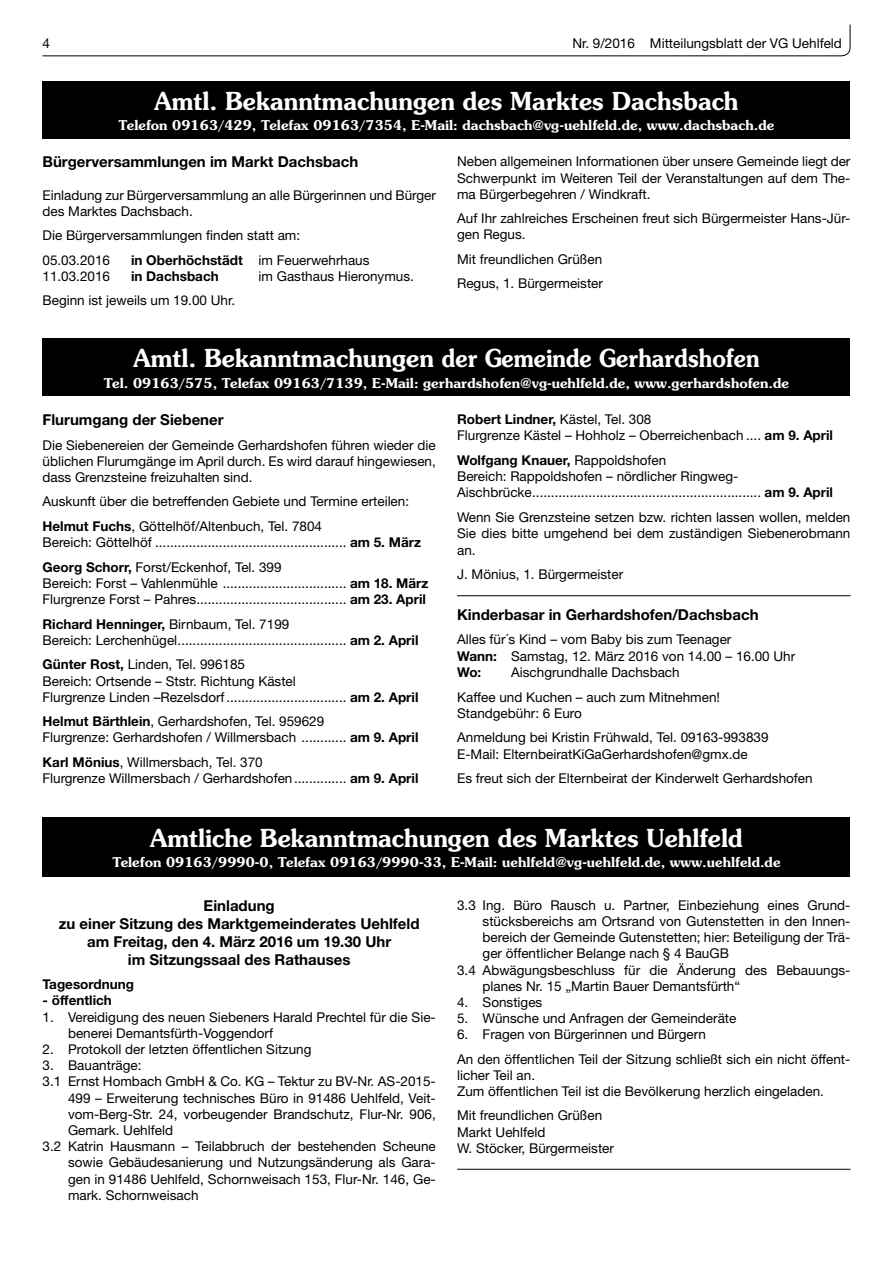
<style>
.page{position:relative;width:893px;height:1263px;background:#fff}
.page>*{position:absolute;margin:0;border:0;box-sizing:border-box;transform-origin:0 0}
.t1{font:600 24.75px "Souvenir";color:#fff;scale:.95 1}
.t2{font:700 15px/18px "Helvetica Neue";color:#000;text-align:center}
.t3{font:13.5px/16.2px "Helvetica Neue";color:#000}
.t4{font:600 13.5px "Souvenir";color:#fff}
.t5{font:700 13.5px "Helvetica Neue";color:#000}
.s1{font-weight:400}
.s2{font-weight:700}
</style>
<div class="page">
<svg style="left:42px;top:24px;width:809px;height:33px"></svg>
<div style="left:43px;top:817px;width:807px;height:60px;background:#000"></div>
<hr style="left:457px;top:1169px;width:393px;height:1px;background:#000">
<div style="left:43px;top:338px;width:807px;height:58px;background:#000"></div>
<hr style="left:457px;top:595px;width:393px;height:1px;background:#000">
<div style="left:43px;top:81px;width:807px;height:58px;background:#000"></div>
<p class="t3" style="left:43px;top:36px;width:9px">4</p>
<p class="t3" style="left:572px;top:36px;width:271px">Nr. 9/2016 Mitteilungsblatt der VG Uehlfeld</p>
<h1 class="t1" style="left:154px;top:91px;width:616px">Amtl. Bekanntmachungen des Marktes Dachsbach</h1>
<p class="t4" style="left:119px;top:120px;width:657px">Telefon 09163/429, Telefax 09163/7354, E-Mail: dachsbach@vg-uehlfeld.de, www.dachsbach.de</p>
<p class="t2" style="left:43px;top:154px;width:317px">Bürgerversammlungen im Markt Dachsbach</p>
<p class="t3" style="left:43px;top:188px;width:395px">Einladung zur Bürgerversammlung an alle Bürgerinnen und Bürger des Marktes Dachsbach.</p>
<p class="t3" style="left:43px;top:225px;width:259px;line-height:24.3px">Die Bürgerversammlungen finden statt am:<br>05.03.2016</p>
<p class="t3" style="left:457px;top:155px;width:395px;text-align:justify">Neben allgemeinen Informationen über unsere Gemeinde liegt der Schwerpunkt im Weiteren Teil der Veranstaltungen auf dem The&shy;ma Bürgerbegehren / Windkraft.</p>
<p class="t3" style="left:457px;top:211px;width:395px">Auf Ihr zahlreiches Erscheinen freut sich Bürgermeister Hans-Jür&shy;gen Regus.</p>
<p class="t3" style="left:457px;top:248px;width:147px;line-height:24.3px">Mit freundlichen Grüßen<br>Regus, 1. Bürgermeister</p>
<p class="t5" style="left:131px;top:255px;width:240px">in Oberhöchstädt <span class="s1">im Feuerwehrhaus</span></p>
<p class="t3" style="left:43px;top:269px;width:69px">11.03.2016</p>
<p class="t5" style="left:131px;top:271px;width:89px">in Dachsbach</p>
<p class="t3" style="left:259px;top:269px;width:157px">im Gasthaus Hieronymus.</p>
<p class="t3" style="left:43px;top:293px;width:194px">Beginn ist jeweils um 19.00 Uhr.</p>
<h1 class="t1" style="left:133px;top:349px;width:660px">Amtl. Bekanntmachungen der Gemeinde Gerhardshofen</h1>
<p class="t4" style="left:104px;top:378px;width:687px">Tel. 09163/575, Telefax 09163/7139, E-Mail: gerhardshofen@vg-uehlfeld.de, www.gerhardshofen.de</p>
<p class="t2" style="left:43px;top:412px;width:183px">Flurumgang der Siebener</p>
<p class="t3" style="left:43px;top:438px;width:395px;text-align:justify">Die Siebenereien der Gemeinde Gerhardshofen führen wieder die üblichen Flurumgänge im April durch. Es wird darauf hingewiesen, dass Grenzsteine freizuhalten sind.</p>
<p class="t3" style="left:43px;top:491px;width:368px;line-height:24.5px">Auskunft über die betreffenden Gebiete und Termine erteilen:<br><span class="s2">Helmut Fuchs</span>, Göttelhöf/Altenbuch, Tel. 7804</p>
<p class="t3" style="left:43px;top:531px;width:380px;line-height:24.5px">Bereich: Göttelhöf ................................................... <span class="s2">am 5. März<br>Georg Schorr,</span> Forst/Eckenhof, Tel. 399</p>
<p class="t3" style="left:43px;top:576px;width:388px">Bereich: Forst – Vahlenmühle ................................. <span class="s2">am 18. März<br></span>Flurgrenze Forst – Pahres ........................................ <span class="s2">am 23. April</span></p>
<p class="t3" style="left:43px;top:617px;width:377px"><span class="s2">Richard Henninger,</span> Birnbaum, Tel. 7199<br>Bereich: Lerchenhügel ............................................. <span class="s2">am 2. April</span></p>
<p class="t3" style="left:43px;top:658px;width:377px"><span class="s2">Günter Rost,</span> Linden, Tel. 996185<br>Bereich: Ortsende – Ststr. Richtung Kästel<br>Flurgrenze Linden –Rezelsdorf ................................ <span class="s2">am 2. April</span></p>
<p class="t3" style="left:43px;top:715px;width:377px"><span class="s2">Helmut Bärthlein</span>, Gerhardshofen, Tel. 959629<br>Flurgrenze: Gerhardshofen / Willmersbach ............ <span class="s2">am 9. April</span></p>
<p class="t3" style="left:43px;top:755px;width:377px"><span class="s2">Karl Mönius</span>, Willmersbach, Tel. 370<br>Flurgrenze Willmersbach / Gerhardshofen .............. <span class="s2">am 9. April</span></p>
<p class="t3" style="left:457px;top:412px;width:377px"><span class="s2">Robert Lindner,</span> Kästel, Tel. 308<br>Flurgrenze Kästel – Hohholz – Oberreichenbach .... <span class="s2">am 9. April</span></p>
<p class="t3" style="left:457px;top:453px;width:377px"><span class="s2">Wolfgang Knauer,</span> Rappoldshofen<br>Bereich: Rappoldshofen – nördlicher Ringweg-<br>Aischbrücke ............................................................. <span class="s2">am 9. April</span></p>
<p class="t3" style="left:457px;top:510px;width:395px;text-align:justify">Wenn Sie Grenzsteine setzen bzw. richten lassen wollen, melden Sie dies bitte umgehend bei dem zuständigen Siebenerobmann an.</p>
<p class="t3" style="left:457px;top:567px;width:168px">J. Mönius, 1. Bürgermeister</p>
<p class="t2" style="left:457px;top:607px;width:303px">Kinderbasar in Gerhardshofen/Dachsbach</p>
<p class="t3" style="left:457px;top:633px;width:340px">Alles für´s Kind – vom Baby bis zum Teenager<br><span class="s2">Wann:</span> Samstag, 12. März 2016 von 14.00 – 16.00 Uhr<br><span class="s2">Wo:</span></p>
<p class="t3" style="left:457px;top:661px;width:264px;line-height:24.5px;text-indent:54px">Aischgrundhalle Dachsbach<br>Kaffee und Kuchen – auch zum Mitnehmen!</p>
<p class="t3" style="left:457px;top:702px;width:313px;line-height:24.5px">Standgebühr: 6 Euro<br>Anmeldung bei Kristin Frühwald, Tel. 09163-993839</p>
<p class="t3" style="left:457px;top:743px;width:357px;line-height:24.5px">E-Mail: ElternbeiratKiGaGerhardshofen@gmx.de<br>Es freut sich der Elternbeirat der Kinderwelt Gerhardshofen</p>
<h1 class="t1" style="left:150px;top:828px;width:625px">Amtliche Bekanntmachungen des Marktes Uehlfeld</h1>
<p class="t4" style="left:112px;top:857px;width:670px">Telefon 09163/9990-0, Telefax 09163/9990-33, E-Mail: uehlfeld@vg-uehlfeld.de, www.uehlfeld.de</p>
<p class="t2" style="left:59px;top:898px;width:362px">Einladung<br>zu einer Sitzung des Marktgemeinderates Uehlfeld am Freitag, den 4. März 2016 um 19.30 Uhr<br>im Sitzungssaal des Rathauses</p>
<p class="t5" style="left:43px;top:979px;width:93px">Tagesordnung</p>
<p class="t5" style="left:43px;top:996px;width:71px">- öffentlich</p>
<p class="t3" style="left:68px;top:1010px;width:369px;text-indent:-26px">1. Vereidigung des neuen Siebeners Harald Prechtel für die Sie&shy;benerei Demantsfürth-Voggendorf</p>
<p class="t3" style="left:43px;top:1042px;width:271px">2. Protokoll der letzten öffentlichen Sitzung</p>
<p class="t3" style="left:43px;top:1058px;width:101px">3. Bauanträge:</p>
<p class="t3" style="left:43px;top:1075px;width:395px">3.1 Ernst Hombach GmbH &amp; Co. KG – Tektur zu BV-Nr. AS-2015-</p>
<p class="t3" style="left:68px;top:1091px;width:369px">499 – Erweiterung technisches Büro in 91486 Uehlfeld, Veit-</p>
<p class="t3" style="left:68px;top:1107px;width:369px">vom-Berg-Str. 24, vorbeugender Brandschutz, Flur-Nr. 906,</p>
<p class="t3" style="left:68px;top:1123px;width:107px">Gemark. Uehlfeld</p>
<p class="t3" style="left:43px;top:1139px;width:395px">3.2 Katrin Hausmann – Teilabbruch der bestehenden Scheune</p>
<p class="t3" style="left:68px;top:1156px;width:369px">sowie Gebäudesanierung und Nutzungsänderung als Gara-</p>
<p class="t3" style="left:68px;top:1172px;width:369px">gen in 91486 Uehlfeld, Schornweisach 153, Flur-Nr. 146, Ge-</p>
<p class="t3" style="left:68px;top:1188px;width:132px">mark. Schornweisach</p>
<p class="t3" style="left:457px;top:898px;width:395px">3.3 Ing. Büro Rausch u. Partner, Einbeziehung eines Grund-</p>
<p class="t3" style="left:483px;top:914px;width:369px">stücksbereichs am Ortsrand von Gutenstetten in den Innen-</p>
<p class="t3" style="left:483px;top:930px;width:369px">bereich der Gemeinde Gutenstetten; hier: Beteiligung der Trä-</p>
<p class="t3" style="left:483px;top:947px;width:248px">ger öffentlicher Belange nach § 4 BauGB</p>
<p class="t3" style="left:457px;top:963px;width:395px">3.4 Abwägungsbeschluss für die Änderung des Bebauungs-</p>
<p class="t3" style="left:483px;top:979px;width:259px">planes Nr. 15 „Martin Bauer Demantsfürth“</p>
<p class="t3" style="left:457px;top:995px;width:87px">4. Sonstiges</p>
<p class="t3" style="left:457px;top:1011px;width:281px">5. Wünsche und Anfragen der Gemeinderäte</p>
<p class="t3" style="left:457px;top:1024px;width:395px;line-height:24.3px">6. Fragen von Bürgerinnen und Bürgern<br>An den öffentlichen Teil der Sitzung schließt sich ein nicht öffent-</p>
<p class="t3" style="left:457px;top:1068px;width:368px">licher Teil an.<br>Zum öffentlichen Teil ist die Bevölkerung herzlich eingeladen.</p>
<p class="t3" style="left:457px;top:1109px;width:158px">Mit freundlichen Grüßen<br>Markt Uehlfeld<br>W. Stöcker, Bürgermeister</p>
</div>
